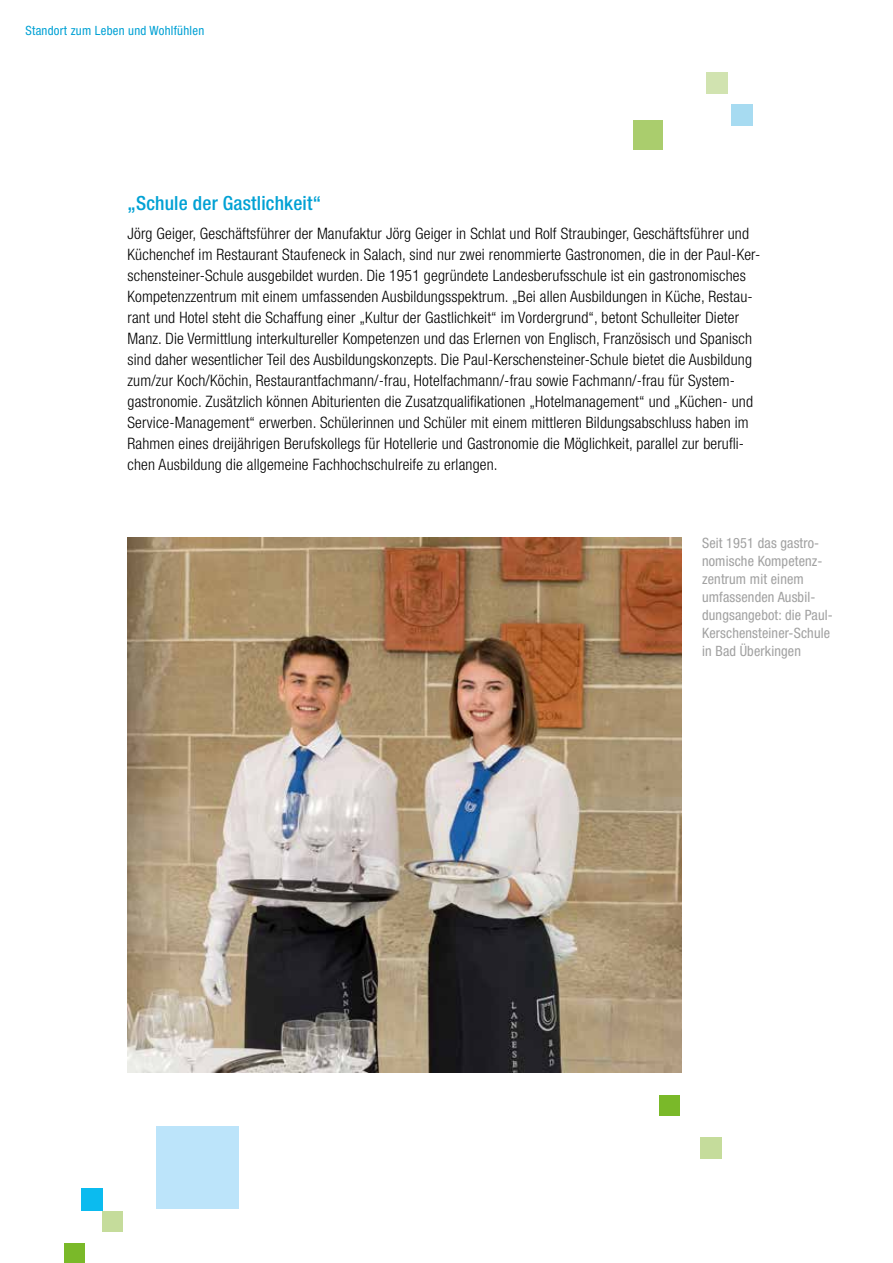
<style>
.page{position:relative;width:893px;height:1263px;background:#fff}
.page>*{position:absolute;margin:0;border:0;box-sizing:border-box;transform-origin:0 0}
.t1{font:500 condensed 19.5px "Helvetica Neue LT Std";letter-spacing:.01em;color:#00a1d4}
.t2{font:300 condensed 15.75px/21px "Helvetica Neue LT Std";letter-spacing:.01em;color:#000}
.t3{font:condensed 14.25px/18px "Helvetica Neue LT Std";letter-spacing:.01em;color:#a1a1a1}
.t4{font:condensed 12.75px "Helvetica Neue LT Std";letter-spacing:.02em;color:#00a1d4}
</style>
<div class="page">
<img style="left:128px;top:538px;width:553px;height:534px">
<div style="left:64px;top:1243px;width:21px;height:20px;background:#7ab929"></div>
<div style="left:102px;top:1211px;width:21px;height:21px;background:#c5dc9b"></div>
<div style="left:81px;top:1189px;width:21px;height:22px;background:#0bbbef"></div>
<div style="left:156px;top:1127px;width:82px;height:82px;background:#bce4fa"></div>
<div style="left:633px;top:120px;width:29px;height:30px;background:#aacd6d"></div>
<div style="left:706px;top:72px;width:21px;height:22px;background:#d1e3b0"></div>
<div style="left:732px;top:105px;width:21px;height:21px;background:#a7dbf1"></div>
<div style="left:701px;top:1137px;width:21px;height:21px;background:#c5dc9b"></div>
<div style="left:659px;top:1095px;width:21px;height:21px;background:#7ab929"></div>
<p class="t4" style="left:26px;top:23px;width:180px">Standort zum Leben und Wohlfühlen</p>
<p class="t1" style="left:128px;top:191px;width:195px">„Schule der Gastlichkeit“</p>
<p class="t2" style="left:128px;top:223px;width:634px">Jörg Geiger, Geschäftsführer der Manufaktur Jörg Geiger in Schlat und Rolf Straubinger, Geschäftsführer und Küchenchef im Restaurant Staufeneck in Salach, sind nur zwei renommierte Gastronomen, die in der Paul-Ker&shy;schensteiner-Schule ausgebildet wurden. Die 1951 gegründete Landesberufsschule ist ein gastronomisches Kompetenzzentrum mit einem umfassenden Ausbildungsspektrum. „Bei allen Ausbildungen in Küche, Restau&shy;rant und Hotel steht die Schaffung einer „Kultur der Gastlichkeit“ im Vordergrund“, betont Schulleiter Dieter Manz. Die Vermittlung interkultureller Kompetenzen und das Erlernen von Englisch, Französisch und Spanisch sind daher wesentlicher Teil des Ausbildungskonzepts. Die Paul-Kerschensteiner-Schule bietet die Ausbildung zum/zur Koch/Köchin, Restaurantfachmann/-frau, Hotelfachmann/-frau sowie Fachmann/-frau für System&shy;gastronomie. Zusätzlich können Abiturienten die Zusatzqualifikationen „Hotelmanagement“ und „Küchen- und Service-Management“ erwerben. Schülerinnen und Schüler mit einem mittleren Bildungsabschluss haben im Rahmen eines dreijährigen Berufskollegs für Hotellerie und Gastronomie die Möglichkeit, parallel zur berufli&shy;chen Ausbildung die allgemeine Fachhochschulreife zu erlangen.</p>
<p class="t3" style="left:702px;top:534px;width:132px">Seit 1951 das gastro&shy;nomische Kompetenz&shy;zentrum mit einem umfassenden Ausbil&shy;dungsangebot: die Paul-<br>Kerschensteiner-Schule in Bad Überkingen</p>
</div>
